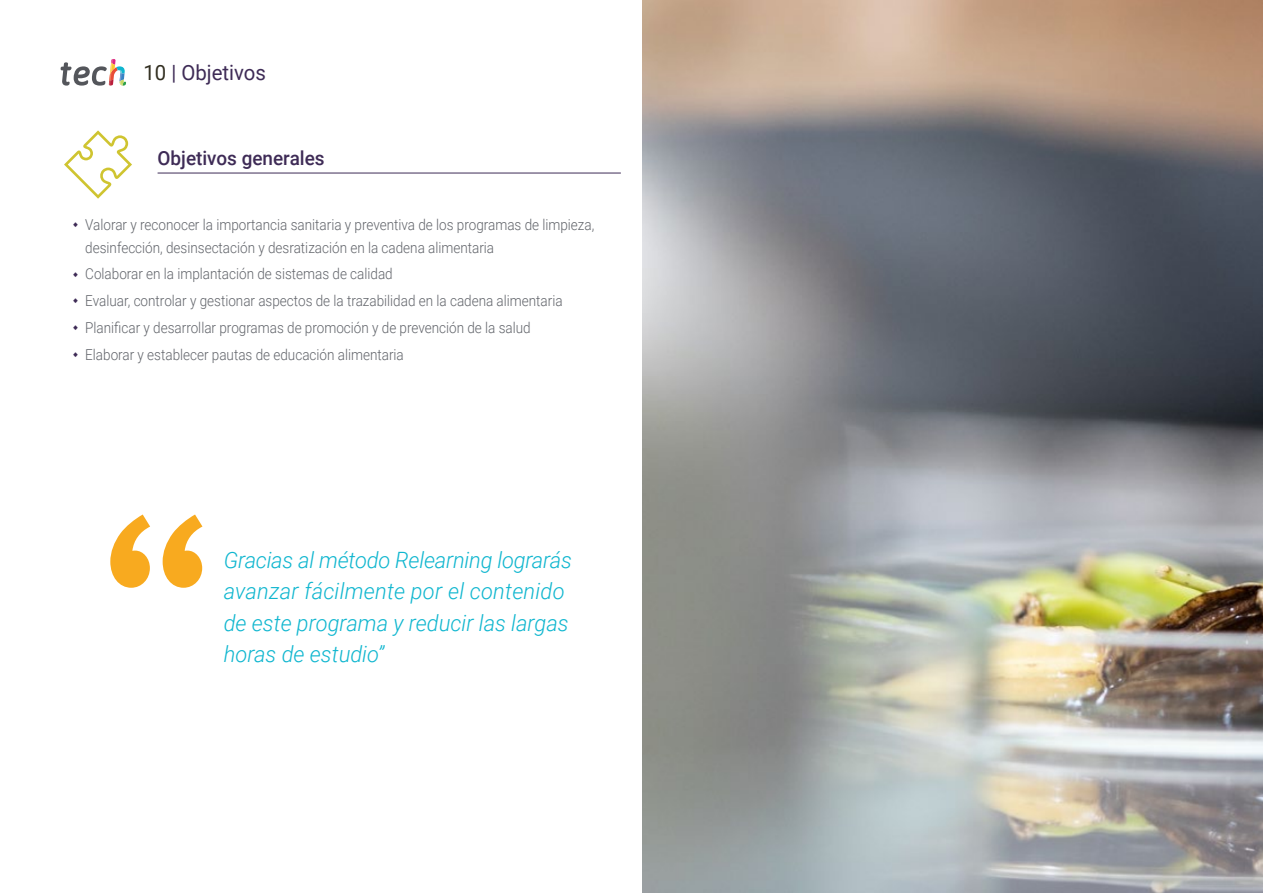
<style>
.page{position:relative;width:1263px;height:893px;background:#fff}
.page>*{position:absolute;margin:0;border:0;box-sizing:border-box;transform-origin:0 0}
.t1{font:italic 300 22.5px/31.5px "Roboto";color:#0fb6cf}
.t2{font:21px "Roboto";color:#3e2b56}
.t3{font:500 19.5px "Roboto";color:#3e2b56}
.t4{font:300 15px/26.7px "Roboto";color:#61646a;scale:.9 1}
.s1{color:#312e20}
</style>
<div class="page">
<hr style="left:158px;top:173px;width:463px;height:1px;background:#3e2b56">
<svg style="left:64px;top:130px;width:68px;height:69px"></svg>
<svg style="left:61px;top:59px;width:65px;height:27px"></svg>
<svg style="left:110px;top:514px;width:92px;height:74px"></svg>
<img style="left:642px;top:0;width:621px;height:893px">
<h2 class="t2" style="left:144px;top:57px;width:124px"><span class="s1">10</span> | Objetivos</h2>
<h3 class="t3" style="left:158px;top:144px;width:169px">Objetivos generales</h3>
<p class="t4" style="left:85px;top:213px;width:567px;line-height:22.5px">Valorar y reconocer la importancia sanitaria y preventiva de los programas de limpieza, desinfección, desinsectación y desratización en la cadena alimentaria</p>
<p class="t4" style="left:85px;top:260px;width:532px">Colaborar en la implantación de sistemas de calidad<br>Evaluar, controlar y gestionar aspectos de la trazabilidad en la cadena alimentaria Planificar y desarrollar programas de promoción y de prevención de la salud Elaborar y establecer pautas de educación alimentaria</p>
<h1 class="t1" style="left:224px;top:543px;width:350px">Gracias al método Relearning lograrás avanzar fácilmente por el contenido de este programa y reducir las largas horas de estudio”</h1>
</div>
